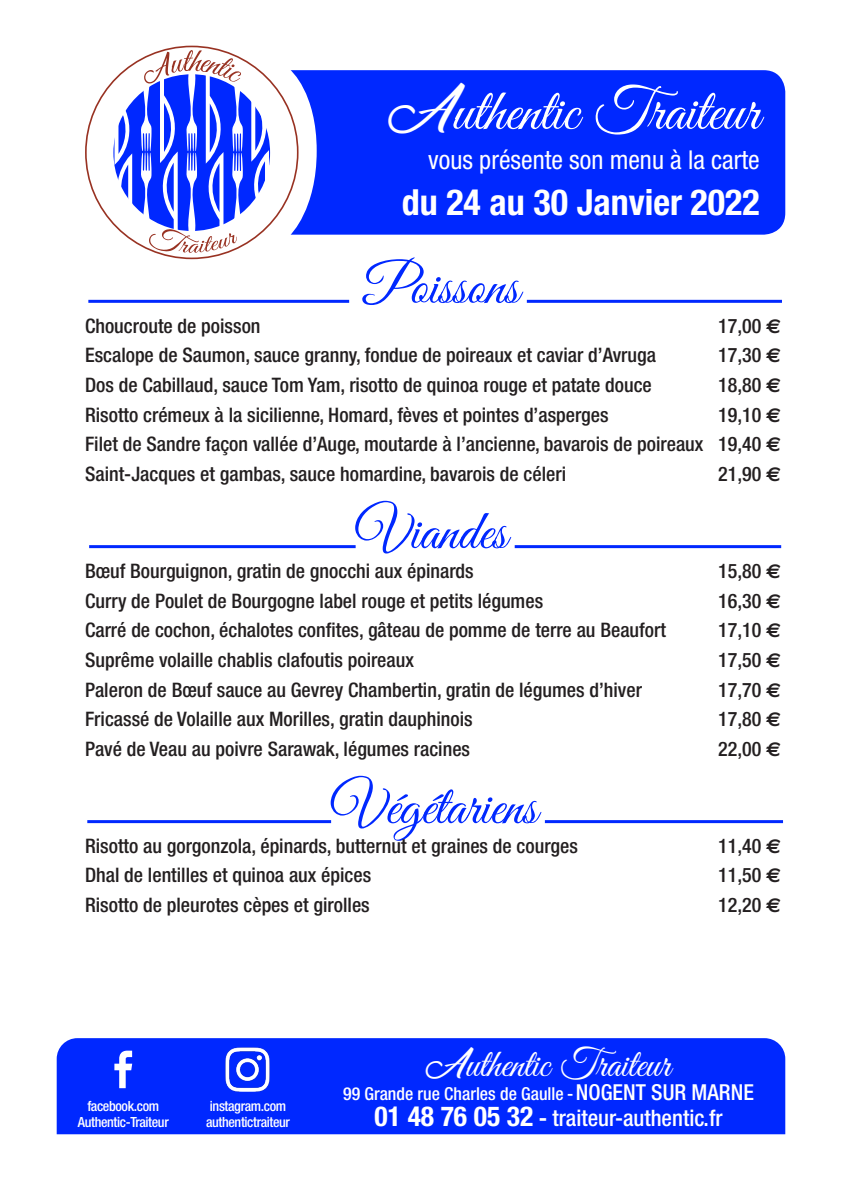
<style>
.page{position:relative;width:842px;height:1191px;background:#fff}
.page>*{position:absolute;margin:0;border:0;box-sizing:border-box;transform-origin:0 0}
.t1{font:60px "Great Vibes";color:#fff}
.t2{font:56px "Great Vibes";color:#0028ff}
.t3{font:40px "Great Vibes";color:#fff}
.t4{font:700 condensed 36px "Helvetica Neue";color:#fff}
.t5{font:condensed 26px "Helvetica Neue";color:#fff}
.t6{font:500 condensed 22.6px "Helvetica Neue";color:#fff}
.t7{font:500 condensed 20px "Helvetica Neue";color:#231f20}
.t8{font:500 condensed 17.8px "Helvetica Neue";color:#fff}
.t9{font:500 condensed 14px "Helvetica Neue";letter-spacing:-.025em;color:#fff}
.s1{font-family:"Ananda";font-weight:900;font-size:48px}
.s2{font-family:"Euro Sans";font-weight:700;font-stretch:normal}
.s3{font-family:"Ananda";font-weight:900;font-size:30px}
.s4{font-size:22px}
.s5{font-weight:700;font-size:27.6px}
.s6{font-weight:700}
</style>
<div class="page">
<div style="left:57px;top:1038px;width:728px;height:96px;background:#0028ff"></div>
<svg style="left:114px;top:1050px;width:18px;height:38px"></svg>
<img style="left:217px;top:1039px;width:60px;height:60px">
<div style="left:291px;top:70px;width:494px;height:165px;background:#0028ff"></div>
<div style="left:86px;top:46px;width:212px;height:212px;background:#fff;border-radius:50%"></div>
<svg style="left:104px;top:50px;width:176px;height:203px"></svg>
<hr style="left:88px;top:300px;width:261px;height:3px;background:#0028ff">
<hr style="left:527px;top:300px;width:255px;height:3px;background:#0028ff">
<hr style="left:89px;top:545px;width:267px;height:3px;background:#0028ff">
<hr style="left:515px;top:545px;width:266px;height:3px;background:#0028ff">
<hr style="left:87px;top:820px;width:244px;height:3px;background:#0028ff">
<hr style="left:545px;top:820px;width:238px;height:3px;background:#0028ff">
<p class="t1" style="left:390px;top:78px;width:372px"><span class="s1">A</span>uthentic Traiteur</p>
<p class="t5" style="left:428px;top:145px;width:333px">vous présente son menu à la carte</p>
<p class="t4" style="left:402px;top:180px;width:360px">du 24 au 30 Janvier 2022</p>
<p class="t2" style="left:364px;top:255px;width:157px">Poissons</p>
<p class="t7" style="left:85px;top:313px;width:177px">Choucroute de poisson</p>
<p class="t7" style="left:718px;top:313px;width:64px">17,00 <span class="s2">€</span></p>
<p class="t7" style="left:85px;top:343px;width:572px">Escalope de Saumon, sauce granny, fondue de poireaux et caviar d’Avruga</p>
<p class="t7" style="left:718px;top:343px;width:64px">17,30 <span class="s2">€</span></p>
<p class="t7" style="left:85px;top:373px;width:568px">Dos de Cabillaud, sauce Tom Yam, risotto de quinoa rouge et patate douce</p>
<p class="t7" style="left:718px;top:373px;width:64px">18,80 <span class="s2">€</span></p>
<p class="t7" style="left:85px;top:402px;width:525px">Risotto crémeux à la sicilienne, Homard, fèves et pointes d’asperges</p>
<p class="t7" style="left:718px;top:402px;width:64px">19,10 <span class="s2">€</span></p>
<p class="t7" style="left:85px;top:432px;width:698px">Filet de Sandre façon vallée d’Auge, moutarde à l’ancienne, bavarois de poireaux 19,40 <span class="s2">€</span></p>
<p class="t7" style="left:85px;top:462px;width:483px">Saint-Jacques et gambas, sauce homardine, bavarois de céleri</p>
<p class="t7" style="left:718px;top:462px;width:64px">21,90 <span class="s2">€</span></p>
<p class="t2" style="left:356px;top:500px;width:153px">Viandes</p>
<p class="t7" style="left:85px;top:559px;width:390px">Bœuf Bourguignon, gratin de gnocchi aux épinards</p>
<p class="t7" style="left:718px;top:559px;width:64px">15,80 <span class="s2">€</span></p>
<p class="t7" style="left:85px;top:588px;width:460px">Curry de Poulet de Bourgogne label rouge et petits légumes</p>
<p class="t7" style="left:718px;top:588px;width:64px">16,30 <span class="s2">€</span></p>
<p class="t7" style="left:85px;top:618px;width:582px">Carré de cochon, échalotes confites, gâteau de pomme de terre au Beaufort</p>
<p class="t7" style="left:718px;top:618px;width:64px">17,10 <span class="s2">€</span></p>
<p class="t7" style="left:85px;top:648px;width:330px">Suprême volaille chablis clafoutis poireaux</p>
<p class="t7" style="left:718px;top:648px;width:64px">17,50 <span class="s2">€</span></p>
<p class="t7" style="left:85px;top:677px;width:558px">Paleron de Bœuf sauce au Gevrey Chambertin, gratin de légumes d’hiver</p>
<p class="t7" style="left:718px;top:677px;width:64px">17,70 <span class="s2">€</span></p>
<p class="t7" style="left:85px;top:707px;width:389px">Fricassé de Volaille aux Morilles, gratin dauphinois</p>
<p class="t7" style="left:718px;top:707px;width:64px">17,80 <span class="s2">€</span></p>
<p class="t7" style="left:85px;top:737px;width:387px">Pavé de Veau au poivre Sarawak, légumes racines</p>
<p class="t7" style="left:718px;top:737px;width:64px">22,00 <span class="s2">€</span></p>
<p class="t2" style="left:331px;top:775px;width:208px">Végétariens</p>
<p class="t7" style="left:85px;top:833px;width:494px">Risotto au gorgonzola, épinards, butternut et graines de courges</p>
<p class="t7" style="left:718px;top:833px;width:64px">11,40 <span class="s2">€</span></p>
<p class="t7" style="left:85px;top:863px;width:288px">Dhal de lentilles et quinoa aux épices</p>
<p class="t7" style="left:718px;top:863px;width:64px">11,50 <span class="s2">€</span></p>
<p class="t7" style="left:85px;top:893px;width:286px">Risotto de pleurotes cèpes et girolles</p>
<p class="t7" style="left:718px;top:893px;width:64px">12,20 <span class="s2">€</span></p>
<p class="t9" style="left:87px;top:1097px;width:73px">facebook.com</p>
<p class="t9" style="left:78px;top:1113px;width:92px">Authentic-Traiteur</p>
<p class="t9" style="left:210px;top:1097px;width:78px">instagram.com</p>
<p class="t9" style="left:206px;top:1113px;width:86px">authentictraiteur</p>
<p class="t3" style="left:426px;top:1042px;width:246px"><span class="s3">A</span>uthentic Traiteur</p>
<p class="t8" style="left:343px;top:1083px;width:412px">99 Grande rue Charles de Gaulle - <span class="s4">NOGENT SUR MARNE</span></p>
<p class="t6" style="left:375px;top:1104px;width:349px"><span class="s5">01 48 76 05 32</span> <span class="s6">-</span> traiteur-authentic.fr</p>
</div>
